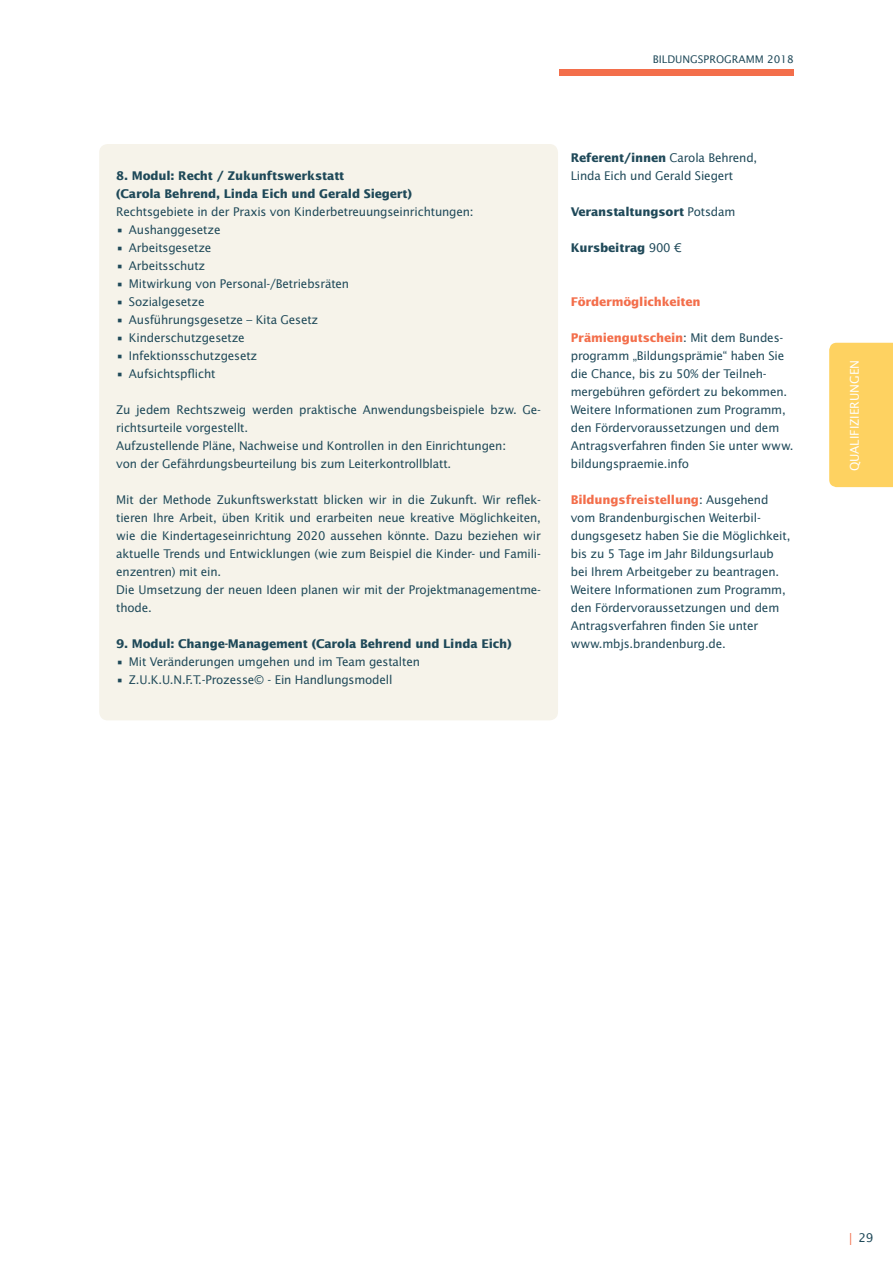
<style>
.page{position:relative;width:893px;height:1263px;background:#fff}
.page>*{position:absolute;margin:0;border:0;box-sizing:border-box;transform-origin:0 0}
.t1{font:12px/18px "Lucida Sans Std";letter-spacing:-.015em;color:#1f4959}
.t2{font:700 12px/18px "Lucida Sans Std";letter-spacing:-.015em;color:#1f4959}
.t3{font:700 12px "Lucida Sans Std";letter-spacing:-.015em;color:#f36e4b}
.t4{font:12px "Lucida Sans Std";color:#fff}
.t5{font:10.5px "Lucida Sans Std";color:#1f4959}
.s1{font-weight:700}
.s2{font-weight:400}
.s3{font-weight:700;color:#f36e4b}
.s4{color:#f36e4b}
</style>
<div class="page">
<div style="left:559px;top:69px;width:235px;height:6px;background:#f36e4b"></div>
<div style="left:99px;top:144px;width:459px;height:576px;background:#f6f3ea;border-radius:9px"></div>
<div style="left:829px;top:343px;width:64px;height:144px;background:#fed261"></div>
<p class="t5" style="left:653px;top:53px;width:142px">BILDUNGSPROGRAMM 2018</p>
<p class="t2" style="left:116px;top:167px;width:297px">8. modul: recht / zukunftswerkstatt<br>(carola behrend, linda eich und gerald siegert)</p>
<p class="t1" style="left:116px;top:203px;width:359px">Rechtsgebiete in der Praxis von Kinderbetreuungseinrichtungen:</p>
<p class="t1" style="left:116px;top:221px;width:106px">• Aushanggesetze</p>
<p class="t1" style="left:116px;top:239px;width:97px">• Arbeitsgesetze</p>
<p class="t1" style="left:116px;top:257px;width:91px">• Arbeitsschutz</p>
<p class="t1" style="left:116px;top:275px;width:235px">• Mitwirkung von Personal-/Betriebsräten</p>
<p class="t1" style="left:116px;top:293px;width:90px">• Sozialgesetze</p>
<p class="t1" style="left:116px;top:311px;width:204px">• Ausführungsgesetze – Kita Gesetz</p>
<p class="t1" style="left:116px;top:329px;width:130px">• Kinderschutzgesetze</p>
<p class="t1" style="left:116px;top:347px;width:143px">• Infektionsschutzgesetz</p>
<p class="t1" style="left:116px;top:365px;width:101px">• Aufsichtspflicht</p>
<p class="t1" style="left:116px;top:401px;width:426px">Zu jedem Rechtszweig werden praktische Anwendungsbeispiele bzw. Ge&shy;richtsurteile vorgestellt.<br>Aufzustellende Pläne, Nachweise und Kontrollen in den Einrichtungen:<br>von der Gefährdungsbeurteilung bis zum Leiterkontrollblatt.</p>
<p class="t1" style="left:116px;top:491px;width:426px">Mit der Methode Zukunftswerkstatt blicken wir in die Zukunft. Wir reflek&shy;tieren Ihre Arbeit, üben Kritik und erarbeiten neue kreative Möglichkeiten, wie die Kindertageseinrichtung 2020 aussehen könnte. Dazu beziehen wir aktuelle Trends und Entwicklungen (wie zum Beispiel die Kinder- und Famili&shy;enzentren) mit ein.<br>Die Umsetzung der neuen Ideen planen wir mit der Projektmanagementme&shy;thode.</p>
<p class="t2" style="left:116px;top:635px;width:397px">9. modul: change-management (carola behrend und linda eich)</p>
<p class="t1" style="left:116px;top:653px;width:305px">• Mit Veränderungen umgehen und im Team gestalten</p>
<p class="t1" style="left:116px;top:671px;width:278px">• Z.U.K.U.N.F.T.-Prozesse© - Ein Handlungsmodell</p>
<p class="t1" style="left:571px;top:149px;width:188px"><span class="s1">referent/innen</span> Carola Behrend,<br>Linda Eich und Gerald Siegert</p>
<p class="t2" style="left:571px;top:203px;width:166px">veranstaltungsort <span class="s2">Potsdam</span></p>
<p class="t2" style="left:571px;top:239px;width:112px">Kursbeitrag <span class="s2">900 €</span></p>
<p class="t3" style="left:571px;top:295px;width:131px">Fördermöglichkeiten</p>
<p class="t1" style="left:571px;top:329px;width:224px"><span class="s3">Prämiengutschein</span>: Mit dem Bundes&shy;programm „Bildungsprämie“ haben Sie die Chance, bis zu 50% der Teilneh&shy;mergebühren gefördert zu bekommen.<br>Weitere Informationen zum Programm, den Fördervoraussetzungen und dem Antragsverfahren finden Sie unter www. bildungspraemie.info</p>
<p class="t1" style="left:571px;top:491px;width:221px"><span class="s3">bildungsfreistellung</span>: Ausgehend vom Brandenburgischen Weiterbil&shy;dungsgesetz haben Sie die Möglichkeit, bis zu 5 Tage im Jahr Bildungsurlaub bei Ihrem Arbeitgeber zu beantragen.<br>Weitere Informationen zum Programm, den Fördervoraussetzungen und dem Antragsverfahren finden Sie unter www.mbjs.brandenburg.de.</p>
<p class="t4" style="left:848px;top:471px;width:113px;rotate:-90deg">QUALIFIZIERUNGEN</p>
<p class="t1" style="left:849px;top:1228px;width:26px"><span class="s4">|</span> 29</p>
</div>
